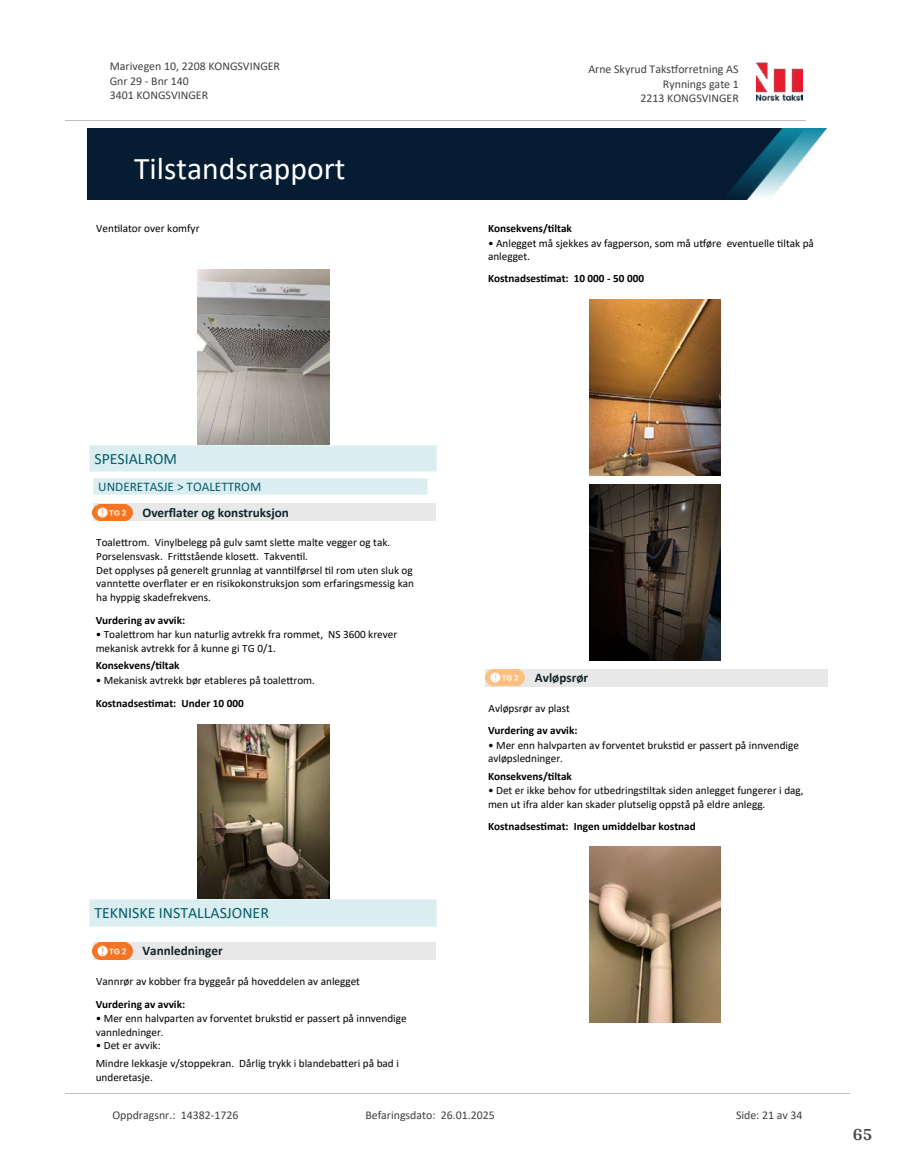
<style>
.page{position:relative;width:915px;height:1172px;background:#fff}
.page>*{position:absolute;margin:0;border:0;box-sizing:border-box;transform-origin:0 0}
.t1{font:31.65px "Calibri";color:#fff}
.t2{font:700 18px "Arya";color:#414749}
.t3{font:15.75px "Calibri";color:#065c69}
.t4{font:700 13.2px "Calibri";color:#0f252c}
.t5{font:13.2px "Calibri";color:#065c69}
.t6{font:11.85px/14.5px "Calibri";color:#404040}
.t7{font:11.25px/13.6px "Calibri";color:#000}
.t8{font:700 11.25px "Calibri";color:#000}
</style>
<div class="page">
<img style="left:197px;top:270px;width:132px;height:175px">
<div style="left:89px;top:445px;width:347px;height:27px;background:#daeef2"></div>
<svg style="left:89px;top:446px;width:1px;height:26px"></svg>
<svg style="left:436px;top:446px;width:1px;height:26px"></svg>
<hr style="left:89px;top:445px;width:348px;height:1px;background:#eaf5f7">
<hr style="left:89px;top:472px;width:348px;height:1px;background:#eaf5f7">
<div style="left:93px;top:504px;width:342px;height:17px;background:#e8e8e8"></div>
<img style="left:93px;top:504px;width:39px;height:17px">
<div style="left:93px;top:478px;width:334px;height:16px;background:#daeef2"></div>
<svg style="left:93px;top:479px;width:1px;height:15px"></svg>
<svg style="left:427px;top:478px;width:1px;height:17px"></svg>
<hr style="left:93px;top:478px;width:334px;height:1px;background:#eaf5f7">
<hr style="left:93px;top:494px;width:334px;height:1px;background:#eaf5f7">
<img style="left:197px;top:724px;width:132px;height:176px">
<div style="left:89px;top:900px;width:347px;height:26px;background:#daeef2"></div>
<svg style="left:89px;top:901px;width:1px;height:25px"></svg>
<svg style="left:436px;top:901px;width:1px;height:25px"></svg>
<hr style="left:89px;top:900px;width:348px;height:1px;background:#eaf5f7">
<hr style="left:89px;top:926px;width:348px;height:1px;background:#eaf5f7">
<div style="left:93px;top:942px;width:342px;height:17px;background:#e8e8e8"></div>
<svg style="left:97px;top:942px;width:36px;height:14px"></svg>
<img style="left:93px;top:943px;width:39px;height:16px">
<img style="left:589px;top:300px;width:131px;height:175px">
<img style="left:589px;top:484px;width:131px;height:176px">
<div style="left:485px;top:669px;width:342px;height:17px;background:#e8e8e8"></div>
<img style="left:485px;top:669px;width:39px;height:17px">
<img style="left:589px;top:847px;width:131px;height:176px">
<img style="left:756px;top:62px;width:46px;height:40px">
<hr style="left:65px;top:120px;width:740px;height:1px;background:#c0c0c0">
<img style="left:88px;top:129px;width:738px;height:71px">
<hr style="left:65px;top:1093px;width:784px;height:1px;background:#c0c0c0">
<p class="t6" style="left:110px;top:59px;width:172px">Marivegen 10, 2208 KONGSVINGER<br>Gnr 29 - Bnr 140<br>3401 KONGSVINGER</p>
<p class="t6" style="left:588px;top:62px;width:151px">Arne Skyrud Taks琀昀orretning AS</p>
<p class="t6" style="left:662px;top:76px;width:77px">Rynnings gate 1</p>
<p class="t6" style="left:640px;top:90px;width:100px">2213 KONGSVINGER</p>
<h1 class="t1" style="left:134px;top:147px;width:213px">Tilstandsrapport</h1>
<p class="t7" style="left:96px;top:222px;width:105px">Ven琀椀lator over komfyr</p>
<p class="t8" style="left:488px;top:221px;width:85px">Konsekvens/琀椀ltak</p>
<p class="t7" style="left:488px;top:236px;width:327px">• Anlegget må sjekkes av fagperson, som må u琀昀øre eventuelle 琀椀ltak på anlegget.</p>
<p class="t8" style="left:488px;top:270px;width:157px">Kostnadses琀椀mat: 10 000 - 50 000</p>
<h3 class="t3" style="left:94px;top:447px;width:84px">SPESIALROM</h3>
<p class="t5" style="left:98px;top:477px;width:164px">UNDERETASJE &gt; TOALETTROM</p>
<p class="t4" style="left:142px;top:503px;width:148px">Over昀氀ater og konstruksjon</p>
<p class="t7" style="left:96px;top:535px;width:319px">Toale琀琀rom. Vinylbelegg på gulv samt sle琀琀e malte vegger og tak.<br>Porselensvask. Fri琀琀stående klose琀琀. Takven琀椀l.<br>Det opplyses på generelt grunnlag at vann琀椀lførsel 琀椀l rom uten sluk og vannte琀琀e over昀氀ater er en risikokonstruksjon som erfaringsmessig kan ha hyppig skadefrekvens.</p>
<p class="t8" style="left:96px;top:612px;width:91px">Vurdering av avvik:</p>
<p class="t7" style="left:96px;top:627px;width:303px">• Toale琀琀rom har kun naturlig avtrekk fra rommet, NS 3600 krever mekanisk avtrekk for å kunne gi TG 0/1.</p>
<p class="t8" style="left:96px;top:658px;width:85px">Konsekvens/琀椀ltak</p>
<p class="t7" style="left:96px;top:673px;width:221px">• Mekanisk avtrekk bør etableres på toale琀琀rom.</p>
<p class="t8" style="left:96px;top:695px;width:149px">Kostnadses琀椀mat: Under 10 000</p>
<h3 class="t3" style="left:94px;top:902px;width:176px">TEKNISKE INSTALLASJONER</h3>
<p class="t4" style="left:142px;top:942px;width:82px">Vannledninger</p>
<p class="t7" style="left:96px;top:974px;width:265px">Vannrør av kobber fra byggeår på hoveddelen av anlegget</p>
<p class="t8" style="left:96px;top:996px;width:91px">Vurdering av avvik:</p>
<p class="t7" style="left:96px;top:1011px;width:312px">• Mer enn halvparten av forventet bruks琀椀d er passert på innvendige vannledninger.</p>
<p class="t7" style="left:96px;top:1036px;width:304px;line-height:17.5px">• Det er avvik:<br>Mindre lekkasje v/stoppekran. Dårlig trykk i blandeba琀琀eri på bad i</p>
<p class="t7" style="left:96px;top:1070px;width:59px">underetasje.</p>
<p class="t4" style="left:534px;top:668px;width:55px">Avløpsrør</p>
<p class="t7" style="left:488px;top:701px;width:83px">Avløpsrør av plast</p>
<p class="t8" style="left:488px;top:723px;width:91px">Vurdering av avvik:</p>
<p class="t7" style="left:488px;top:738px;width:312px">• Mer enn halvparten av forventet bruks琀椀d er passert på innvendige avløpsledninger.</p>
<p class="t8" style="left:488px;top:768px;width:85px">Konsekvens/琀椀ltak</p>
<p class="t7" style="left:488px;top:783px;width:317px">• Det er ikke behov for utbedrings琀椀ltak siden anlegget fungerer i dag, men ut ifra alder kan skader plutselig oppstå på eldre anlegg.</p>
<p class="t8" style="left:488px;top:818px;width:209px">Kostnadses琀椀mat: Ingen umiddelbar kostnad</p>
<p class="t6" style="left:112px;top:1107px;width:127px">Oppdragsnr.: 14382-1726</p>
<p class="t6" style="left:365px;top:1107px;width:131px">Befaringsdato: 26.01.2025</p>
<p class="t6" style="left:735px;top:1107px;width:68px">Side: 21 av 34</p>
<h2 class="t2" style="left:852px;top:1123px;width:21px">65</h2>
</div>
